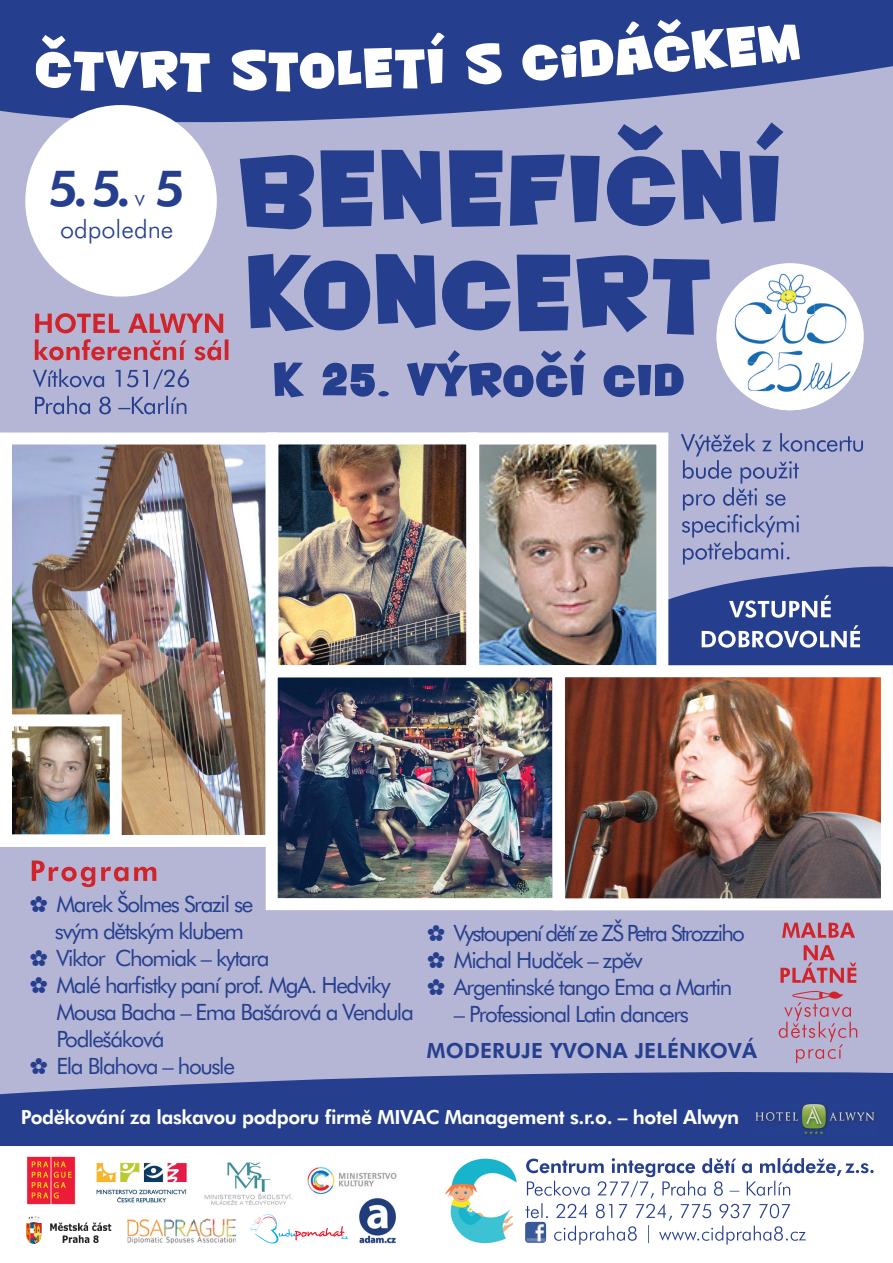
<style>
.page{position:relative;width:893px;height:1263px;background:#fff}
.page>*{position:absolute;margin:0;border:0;box-sizing:border-box;transform-origin:0 0}
.t1{font:800 49.65px "Futura BTCE";color:#253f8e}
.t2{font:300 25.2px "Futura BTCE";color:#253f8e}
.t3{font:22.5px/27px "Futura BTCE";letter-spacing:-.06em;color:#253f8e}
.t4{font:800 21px "Futura BTCE";letter-spacing:.01em;color:#253f8e}
.t5{font:800 19.5px "Futura BTCE";letter-spacing:-.02em;color:#fff}
.s1{font-weight:300;font-size:25.2px}
</style>
<div class="page">
<div style="left:0;top:0;width:893px;height:1110px;background:#b5b5d5"></div>
<svg style="left:525px;top:1158px;width:349px;height:86px"></svg>
<img style="left:27px;top:1156px;width:49px;height:49px">
<img style="left:96px;top:1162px;width:91px;height:41px">
<svg style="left:240px;top:142px;width:539px;height:87px;fill:#253f8e"></svg>
<svg style="left:248px;top:254px;width:462px;height:81px"></svg>
<svg style="left:274px;top:350px;width:410px;height:48px"></svg>
<svg style="left:32px;top:860px;width:124px;height:27px"></svg>
<img style="left:525px;top:1222px;width:21px;height:21px">
<img style="left:307px;top:1167px;width:90px;height:28px">
<img style="left:26px;top:1216px;width:86px;height:28px">
<img style="left:204px;top:1162px;width:89px;height:43px">
<svg style="left:681px;top:433px;width:182px;height:120px"></svg>
<svg style="left:0;top:0;width:893px;height:142px;fill:#253f8e"></svg>
<svg style="left:668px;top:553px;width:225px;height:112px;fill:#253f8e"></svg>
<div style="left:25px;top:105px;width:192px;height:192px;background:#fff;border-radius:50%"></div>
<img style="left:279px;top:445px;width:376px;height:219px">
<div style="left:266px;top:432px;width:212px;height:245px;border:12px solid #fff"></div>
<img style="left:13px;top:445px;width:251px;height:389px">
<div style="left:0;top:432px;width:277px;height:415px;border:12px solid #fff"></div>
<svg style="left:702px;top:625px;width:158px;height:23px;background:#7282b5"></svg>
<svg style="left:729px;top:595px;width:102px;height:23px;background:#6e7fb4"></svg>
<svg style="left:35px;top:396px;width:151px;height:18px"></svg>
<svg style="left:33px;top:369px;width:156px;height:20px"></svg>
<svg style="left:35px;top:339px;width:193px;height:21px"></svg>
<svg style="left:35px;top:313px;width:188px;height:20px"></svg>
<div style="left:0;top:1100px;width:893px;height:46px;background:#253f8e"></div>
<svg style="left:35px;top:19px;width:765px;height:73px;background:#6a7cb1"></svg>
<img style="left:445px;top:1158px;width:72px;height:86px">
<img style="left:13px;top:727px;width:96px;height:106px">
<div style="left:0;top:714px;width:122px;height:132px;border:12px solid #fff"></div>
<div style="left:467px;top:432px;width:201px;height:245px;border:12px solid #fff"></div>
<img style="left:127px;top:1218px;width:110px;height:26px">
<img style="left:127px;top:1218px;width:78px;height:4px">
<img style="left:566px;top:678px;width:314px;height:219px">
<div style="left:553px;top:665px;width:340px;height:245px;border:12px solid #fff"></div>
<img style="left:279px;top:678px;width:272px;height:219px">
<div style="left:266px;top:665px;width:299px;height:245px;border:12px solid #fff"></div>
<svg style="left:780px;top:945px;width:76px;height:38px"></svg>
<svg style="left:782px;top:923px;width:73px;height:15px"></svg>
<svg style="left:250px;top:1214px;width:98px;height:30px"></svg>
<img style="left:359px;top:1198px;width:37px;height:46px">
<svg style="left:0;top:1072px;width:893px;height:28px;fill:#253f8e"></svg>
<img style="left:804px;top:1131px;width:20px;height:5px">
<img style="left:755px;top:1103px;width:121px;height:28px">
<svg style="left:779px;top:991px;width:78px;height:72px"></svg>
<img style="left:720px;top:267px;width:140px;height:48px">
<img style="left:717px;top:315px;width:146px;height:47px">
<img style="left:721px;top:362px;width:45px;height:44px">
<img style="left:766px;top:362px;width:49px;height:48px">
<img style="left:815px;top:362px;width:44px;height:44px">
<h1 class="t1" style="left:48px;top:155px;width:138px">5. 5. <span class="s1">v</span> 5</h1>
<p class="t2" style="left:60px;top:212px;width:115px">odpoledne</p>
<p class="t3" style="left:29px;top:889px;width:225px">✿ Marek Šolmes Srazil se</p>
<p class="t3" style="left:55px;top:916px;width:191px">svým dětským klubem</p>
<p class="t3" style="left:29px;top:943px;width:242px">✿ Viktor Chomiak – kytara</p>
<p class="t3" style="left:29px;top:970px;width:363px">✿ Malé harfistky paní prof. MgA. Hedviky</p>
<p class="t3" style="left:56px;top:997px;width:359px">Mousa Bacha – Ema Bašárová a Vendula</p>
<p class="t3" style="left:56px;top:1024px;width:110px">Podlešáková</p>
<p class="t3" style="left:29px;top:1051px;width:207px">✿ Ela Blahova – housle</p>
<p class="t3" style="left:427px;top:919px;width:320px">✿ Vystoupení dětí ze ZŠ Petra Strozziho ✿ Michal Hudček – zpěv<br>✿ Argentinské tango Ema a Martin</p>
<p class="t3" style="left:454px;top:1000px;width:237px">– Professional Latin dancers</p>
<p class="t4" style="left:427px;top:1037px;width:332px">MODERUJE YVONA JELÉNKOVÁ</p>
<p class="t5" style="left:21px;top:1104px;width:720px">Poděkování za laskavou podporu firmě MIVAC Management s.r.o. – hotel Alwyn</p>
</div>
